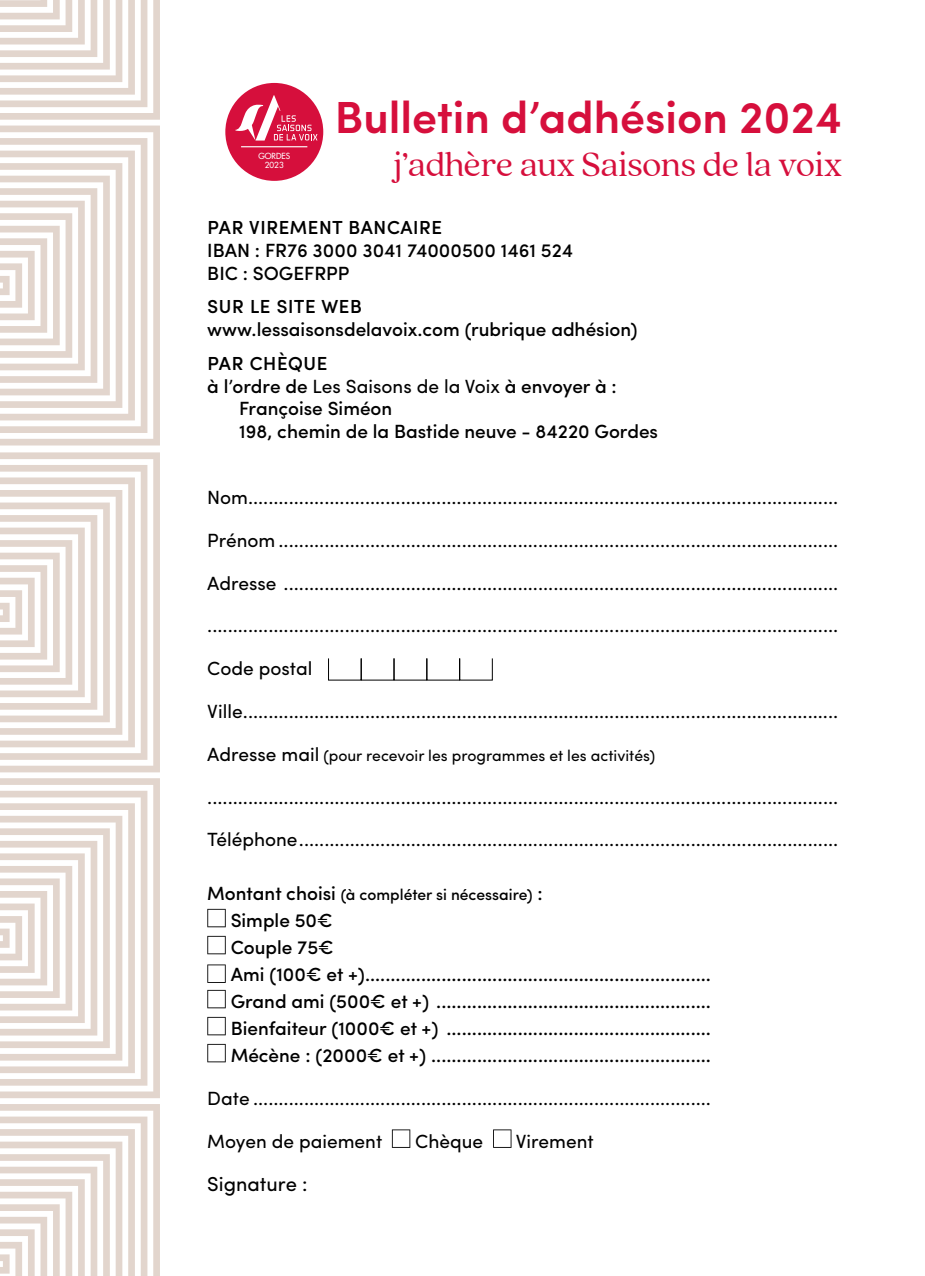
<style>
.page{position:relative;width:925px;height:1276px;background:#fff}
.page>*{position:absolute;margin:0;border:0;box-sizing:border-box;transform-origin:0 0}
.t1{font:600 45px "Sofia Pro";color:#d60f3c}
.t2{font:36px "Quincy CF";letter-spacing:-.005em;color:#d60f3c}
.t3{font:500 22.5px "Sofia Pro";color:#000}
.t4{font:20.25px "Sofia Pro";color:#000}
.t5{font:19.12px "Sofia Pro";color:#000}
.t6{font:500 19.12px/27px "Sofia Pro";color:#000}
.t7{font:15.75px "Sofia Pro";color:#000}
.t8{font:500 15.75px "Sofia Pro";color:#000}
.t9{font:500 8.33px "Futura Std";color:#fff}
.t10{font:500 8.1px "Futura Std";color:#fff}
.s1{font-weight:400}
.s2{font-size:19.12px}
</style>
<div class="page">
<svg style="left:207px;top:909px;width:19px;height:18px"></svg>
<svg style="left:207px;top:936px;width:19px;height:18px"></svg>
<svg style="left:207px;top:964px;width:19px;height:19px"></svg>
<svg style="left:207px;top:990px;width:19px;height:18px"></svg>
<svg style="left:207px;top:1017px;width:19px;height:18px"></svg>
<svg style="left:207px;top:1044px;width:19px;height:18px"></svg>
<svg style="left:392px;top:1129px;width:18px;height:19px"></svg>
<svg style="left:493px;top:1129px;width:18px;height:19px"></svg>
<div style="left:225px;top:83px;width:98px;height:98px;background:#d60f3c;border-radius:50%"></div>
<svg style="left:235px;top:95px;width:82px;height:46px"></svg>
<hr style="left:241px;top:146px;width:66px;height:1px;background:#fff">
<div style="left:394px;top:658px;width:33px;height:22px;border:1px solid #000"></div>
<div style="left:459px;top:658px;width:34px;height:22px;border:1px solid #000"></div>
<svg style="left:0;top:0;width:160px;height:1276px"></svg>
<p class="t9" style="left:258px;top:150px;width:33px">GORDES</p>
<p class="t10" style="left:265px;top:160px;width:20px">2023</p>
<h1 class="t1" style="left:335px;top:83px;width:509px">Bulletin d’adhésion 2024</h1>
<h2 class="t2" style="left:394px;top:144px;width:450px">j’adhère aux Saisons de la voix</h2>
<p class="t3" style="left:207px;top:209px;width:237px">par virement bancaire</p>
<p class="t6" style="left:207px;top:237px;width:367px;line-height:22.9px">IBAN : FR76 3000 3041 74000500 1461 524<br>BIC : SOGEFRPP</p>
<p class="t3" style="left:207px;top:288px;width:156px">sur le site web</p>
<p class="t6" style="left:207px;top:315px;width:432px">www.lessaisonsdelavoix.com (rubrique adhésion)</p>
<p class="t3" style="left:207px;top:345px;width:122px">par chèque</p>
<p class="t6" style="left:239px;top:373px;width:420px;line-height:22.9px;text-indent:-32px">à l’ordre de <span class="s1">Les Saisons de la Voix</span> à envoyer à :<br>Françoise Siméon<br>198, chemin de la Bastide neuve - 84220 Gordes</p>
<p class="t5" style="left:207px;top:483px;width:632px">Nom....................................................................................................................</p>
<p class="t5" style="left:207px;top:526px;width:632px">Prénom ..............................................................................................................</p>
<p class="t5" style="left:207px;top:569px;width:632px">Adresse .............................................................................................................</p>
<p class="t5" style="left:207px;top:611px;width:632px">............................................................................................................................</p>
<p class="t5" style="left:207px;top:654px;width:107px">Code postal</p>
<p class="t5" style="left:207px;top:697px;width:632px">Ville.....................................................................................................................</p>
<p class="t7" style="left:207px;top:743px;width:449px"><span class="s2">Adresse mail</span> (pour recevoir les programmes et les activités)</p>
<p class="t5" style="left:207px;top:782px;width:632px">............................................................................................................................</p>
<p class="t5" style="left:207px;top:825px;width:632px">Téléphone..........................................................................................................</p>
<p class="t8" style="left:207px;top:883px;width:337px"><span class="s2">Montant choisi</span> (à compléter si nécessaire) <span class="s2">:</span></p>
<p class="t6" style="left:231px;top:906px;width:482px">Simple 50€<br>Couple 75€<br>Ami (100€ et +)....................................................................<br>Grand ami (500€ et +) ......................................................<br>Bienfaiteur (1000€ et +) ....................................................<br>Mécène : (2000€ et +) .......................................................</p>
<p class="t5" style="left:207px;top:1084px;width:505px">Date ..........................................................................................</p>
<p class="t5" style="left:207px;top:1127px;width:176px">Moyen de paiement</p>
<p class="t5" style="left:415px;top:1127px;width:69px">Chèque</p>
<p class="t5" style="left:516px;top:1127px;width:79px">Virement</p>
<p class="t4" style="left:207px;top:1168px;width:102px">Signature :</p>
</div>
